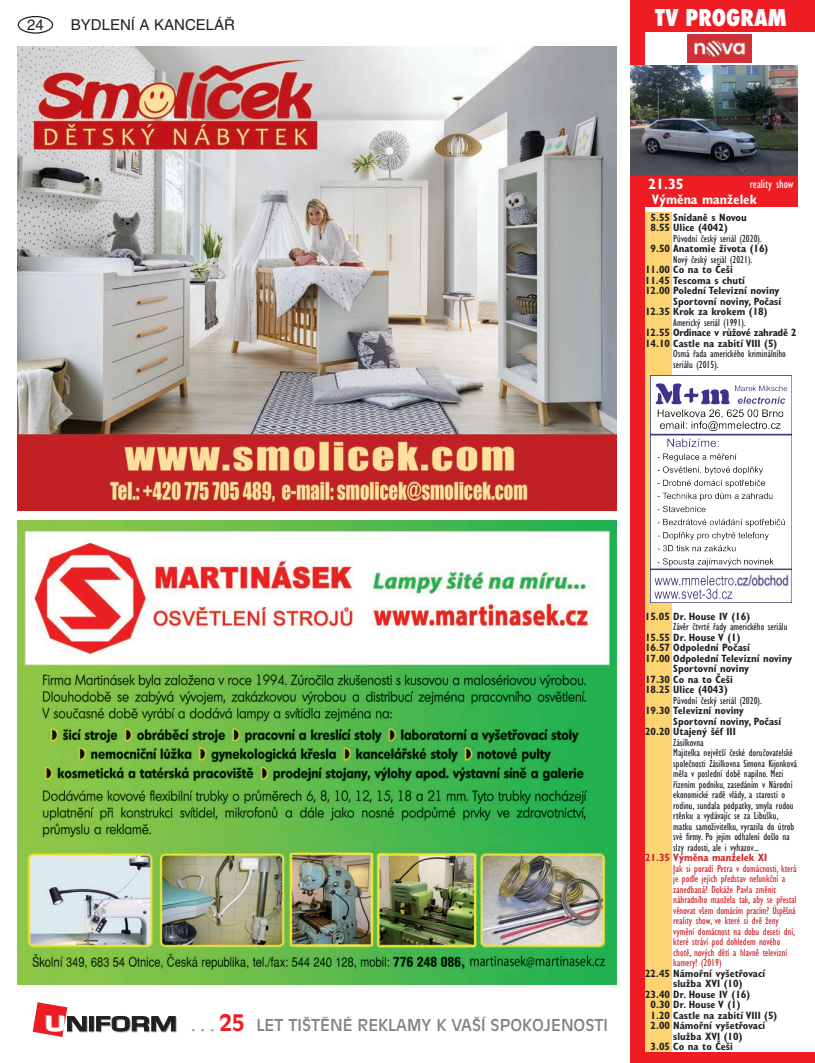
<style>
.page{position:relative;width:815px;height:1063px;background:#fff}
.page>*{position:absolute;margin:0;border:0;box-sizing:border-box;transform-origin:0 0}
.t1{font:800 condensed 22.5px "Futura";color:#fff}
.t2{font:16.25px "Antique Olive CE";color:#808285}
.t3{font:15px "Helvetica CE";color:#231f20}
.t4{font:700 condensed 15px "Gill Sans CE";color:#fff}
.t5{font:700 condensed 13.75px "Gill Sans CE";color:#fff}
.t6{font:condensed 12.5px "Gill Sans CE";color:#fff}
.t7{font:700 condensed 10.62px/10.5px "Gill Sans CE";color:#231f20}
.t8{font:condensed 10.62px/10.5px "Gill Sans CE";color:#231f20}
.t9{font:condensed 10.62px/10.5px "Gill Sans CE";color:#d1232a}
.t10{font:700 condensed 10.62px "Gill Sans CE";color:#d1232a}
.s1{font-weight:700;font-size:22.5px;color:#ee1d23}
</style>
<div class="page">
<div style="left:18px;top:16px;width:35px;height:18px;border:1px solid #231f20;border-radius:50%"></div>
<svg style="left:90px;top:1017px;width:5px;height:15px"></svg>
<svg style="left:89px;top:1016px;width:5px;height:15px"></svg>
<svg style="left:96px;top:1016px;width:81px;height:16px"></svg>
<svg style="left:33px;top:1002px;width:55px;height:35px"></svg>
<div style="left:631px;top:0;width:184px;height:32px;background:#ee1d23"></div>
<div style="left:631px;top:175px;width:166px;height:32px;background:#ee1d23"></div>
<img style="left:687px;top:34px;width:64px;height:29px">
<div style="left:631px;top:0;width:14px;height:1063px;background:#ee1d23"></div>
<div style="left:631px;top:1052px;width:184px;height:11px;background:#ee1d23"></div>
<div style="left:645px;top:213px;width:26px;height:839px;background:#fdd472"></div>
<img style="left:631px;top:66px;width:166px;height:109px">
<img style="left:18px;top:521px;width:599px;height:464px">
<img style="left:18px;top:46px;width:599px;height:464px">
<img style="left:650px;top:376px;width:142px;height:226px">
<h3 class="t3" style="left:27px;top:16px;width:18px">24</h3>
<h3 class="t3" style="left:71px;top:16px;width:166px">BYDLENÍ A KANCELÁŘ</h3>
<h1 class="t1" style="left:655px;top:2px;width:133px">TV PROGRAM</h1>
<h3 class="t4" style="left:648px;top:175px;width:37px">21.35</h3>
<p class="t5" style="left:652px;top:191px;width:106px">Výměna manželek</p>
<p class="t6" style="left:750px;top:176px;width:45px">reality show</p>
<p class="t7" style="left:651px;top:212px;width:98px">5.55 Snídaně s Novou<br>8.55 Ulice (4042)</p>
<p class="t8" style="left:673px;top:233px;width:90px">Původní český seriál (2020).</p>
<p class="t7" style="left:651px;top:244px;width:119px">9.50 Anatomie života (16)</p>
<p class="t8" style="left:673px;top:254px;width:81px">Nový český seriál (2021).</p>
<p class="t7" style="left:645px;top:265px;width:89px">11.00 Co na to Češi</p>
<p class="t7" style="left:645px;top:275px;width:102px">11.45 Tescoma s chutí</p>
<p class="t7" style="left:645px;top:286px;width:136px">12.00 Polední Televizní noviny</p>
<p class="t7" style="left:673px;top:296px;width:109px">Sportovní noviny, Počasí</p>
<p class="t7" style="left:645px;top:307px;width:124px">12.35 Krok za krokem (18)</p>
<p class="t8" style="left:673px;top:317px;width:74px">Americký seriál (1991).</p>
<p class="t7" style="left:645px;top:328px;width:153px">12.55 Ordinace v růžové zahradě 2<br>14.10 Castle na zabití VIII (5)</p>
<p class="t8" style="left:673px;top:349px;width:114px">Osmá řada amerického kriminálního seriálu (2015).</p>
<h2 class="t2" style="left:191px;top:1016px;width:418px">. . . <span class="s1">25</span> LET TIŠTĚNÉ REKLAMY K VAŠÍ SPOKOJENOSTI</h2>
<p class="t7" style="left:645px;top:611px;width:107px">15.05 Dr. House IV (16)</p>
<p class="t8" style="left:673px;top:622px;width:116px">Závěr čtvrté řady amerického seriálu</p>
<p class="t7" style="left:645px;top:632px;width:97px">15.55 Dr. House V (1)</p>
<p class="t7" style="left:645px;top:643px;width:106px">16.57 Odpolední Počasí</p>
<p class="t7" style="left:645px;top:653px;width:149px">17.00 Odpolední Televizní noviny</p>
<p class="t7" style="left:673px;top:664px;width:78px">Sportovní noviny</p>
<p class="t7" style="left:645px;top:674px;width:89px">17.30 Co na to Češi</p>
<p class="t7" style="left:645px;top:685px;width:84px">18.25 Ulice (4043)</p>
<p class="t8" style="left:673px;top:695px;width:90px">Původní český seriál (2020).</p>
<p class="t7" style="left:645px;top:706px;width:100px">19.30 Televizní noviny</p>
<p class="t7" style="left:673px;top:716px;width:109px">Sportovní noviny, Počasí</p>
<p class="t7" style="left:645px;top:726px;width:92px">20.20 Utajený šéf III</p>
<p class="t8" style="left:673px;top:737px;width:125px">Zásilkovna<br>Majitelka největší české doručovatelské společnosti Zásilkovna Simona Kijonková měla v poslední době napilno. Mezi řízením podniku, zasedáním v Národní ekonomické radě vlády, a starostí o rodinu, sundala podpatky, smyla rudou rtěnku a vydávajíc se za Libušku, matku samoživitelku, vyrazila do útrob své firmy. Po jejím odhalení došlo na slzy radosti, ale i vyhazov...</p>
<p class="t10" style="left:645px;top:851px;width:124px">21.35 Výměna manželek XI</p>
<p class="t9" style="left:673px;top:863px;width:125px">Jak si poradí Petra v domácnosti, která je podle jejích představ nefunkční a zanedbaná? Dokáže Pavla změnit náhradního manžela tak, aby se přestal věnovat všem domácím pracím? Úspěšná reality show, ve které si dvě ženy vymění domácnost na dobu deseti dní, které stráví pod dohledem nového chotě, nových dětí a hlavně televizní kamery! (2019)</p>
<p class="t7" style="left:645px;top:968px;width:122px">22.45 Námořní vyšetřovací</p>
<p class="t7" style="left:673px;top:979px;width:71px">služba XVI (10)</p>
<p class="t7" style="left:645px;top:989px;width:107px">23.40 Dr. House IV (16)</p>
<p class="t7" style="left:651px;top:1000px;width:91px">0.30 Dr. House V (1)</p>
<p class="t7" style="left:651px;top:1010px;width:128px">1.20 Castle na zabití VIII (5)</p>
<p class="t7" style="left:651px;top:1021px;width:116px">2.00 Námořní vyšetřovací</p>
<p class="t7" style="left:673px;top:1031px;width:71px">služba XVI (10)</p>
<p class="t7" style="left:651px;top:1041px;width:84px">3.05 Co na to Češi</p>
</div>
